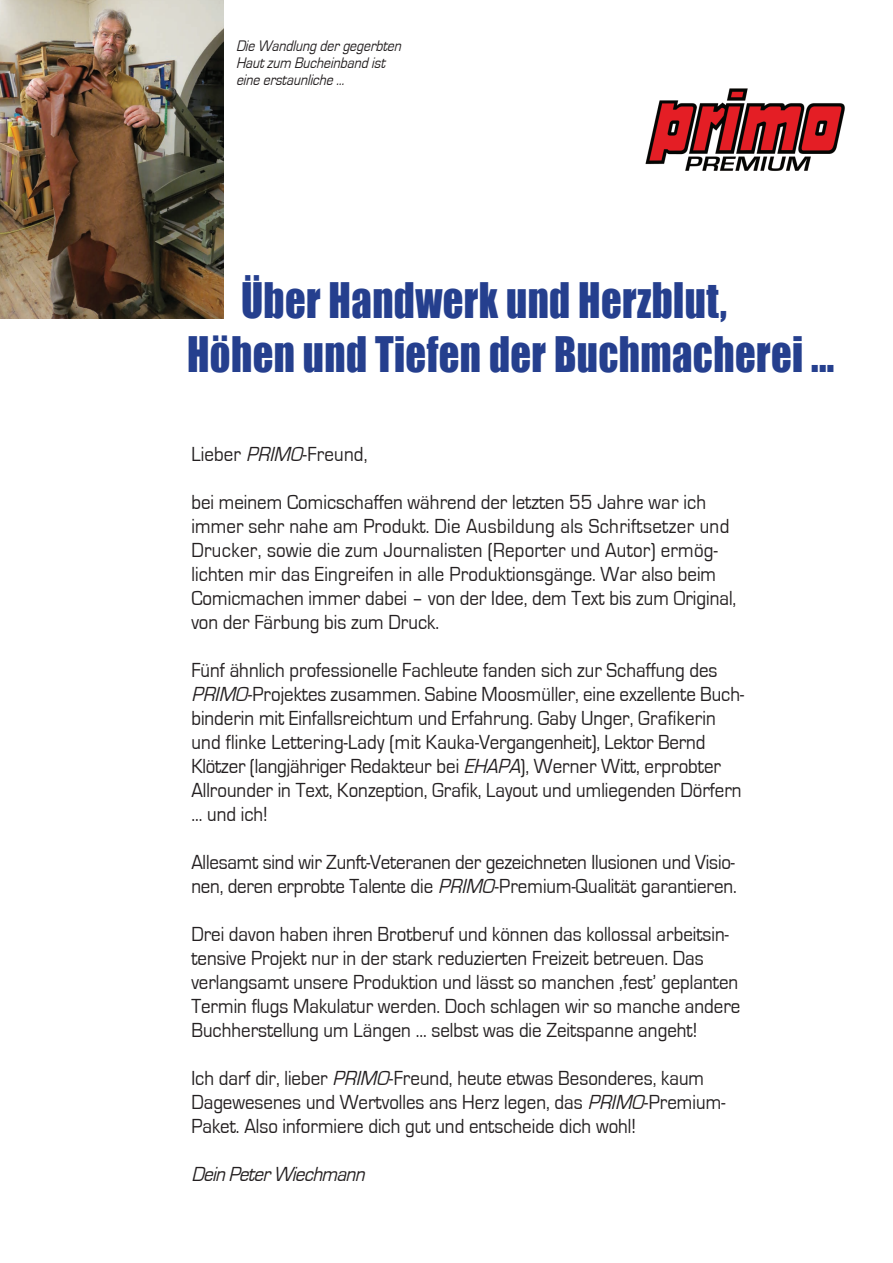
<style>
.page{position:relative;width:893px;height:1263px;background:#fff}
.page>*{position:absolute;margin:0;border:0;box-sizing:border-box;transform-origin:0 0}
.t1{font:45px/54px "Impact";letter-spacing:.01em;color:#253f8e;scale:.9 1}
.t2{font:21px/24px "Eurostile";color:#231f20;scale:.9 1}
.t3{font:italic 21px "Eurostile";color:#231f20;scale:.9 1}
.t4{font:italic 15.75px/16.8px "Eurostile";color:#231f20;scale:.87 1}
.s1{font-style:italic}
</style>
<div class="page">
<img style="left:645px;top:88px;width:200px;height:83px">
<img style="left:0;top:0;width:223px;height:319px">
<p class="t4" style="left:236px;top:37px;width:196px">DieWandlungdergegerbten<br>Hautzum Bucheinbandist eineerstaunliche...</p>
<h1 class="t1" style="left:187px;top:272px;width:721px;text-indent:54px">Über Handwerk und Herzblut,<br>Höhen und Tiefen der Buchmacherei ...</h1>
<p class="t2" style="left:191px;top:442px;width:197px">Lieber <span class="s1">PRIMO</span>-Freund,</p>
<p class="t2" style="left:191px;top:490px;width:607px">bei meinem Comicschaffen während der letzten 55 Jahre war ich immer sehr nahe am Produkt. Die Ausbildung als Schriftsetzer und Drucker, sowie die zum Journalisten (Reporter und Autor) ermög&shy;lichten mir das Eingreifen in alle Produktionsgänge. War also beim Comicmachen immer dabei – von der Idee, dem Text bis zum Original, von der Färbung bis zum Druck.</p>
<p class="t2" style="left:191px;top:658px;width:616px">Fünf ähnlich professionelle Fachleute fanden sich zur Schaffung des <span class="s1">PRIMO</span>-Projektes zusammen. Sabine Moosmüller, eine exzellente Buch&shy;binderin mit Einfallsreichtum und Erfahrung. Gaby Unger, Grafikerin und flinke Lettering-Lady (mit Kauka-Vergangenheit), Lektor Bernd Klötzer (langjähriger Redakteur bei <span class="s1">EHAPA</span>), Werner Witt, erprobter Allrounder in Text, Konzeption, Grafik, Layout und umliegenden Dörfern ... und ich!</p>
<p class="t2" style="left:191px;top:850px;width:608px">Allesamt sind wir Zunft-Veteranen der gezeichneten Ilusionen und Visio&shy;nen, deren erprobte Talente die <span class="s1">PRIMO</span>-Premium-Qualität garantieren.</p>
<p class="t2" style="left:191px;top:922px;width:612px">Drei davon haben ihren Brotberuf und können das kollossal arbeitsin&shy;tensive Projekt nur in der stark reduzierten Freizeit betreuen. Das verlangsamt unsere Produktion und lässt so manchen ‚fest’ geplanten Termin flugs Makulatur werden. Doch schlagen wir so manche andere Buchherstellung um Längen ... selbst was die Zeitspanne angeht!</p>
<p class="t2" style="left:191px;top:1066px;width:595px">Ich darf dir, lieber <span class="s1">PRIMO</span>-Freund, heute etwas Besonderes, kaum<br>Dagewesenes und Wertvolles ans Herz legen, das <span class="s1">PRIMO</span>-Premium-<br>Paket. Also informiere dich gut und entscheide dich wohl!</p>
<p class="t3" style="left:191px;top:1162px;width:200px">DeinPeterWiechmann</p>
</div>
